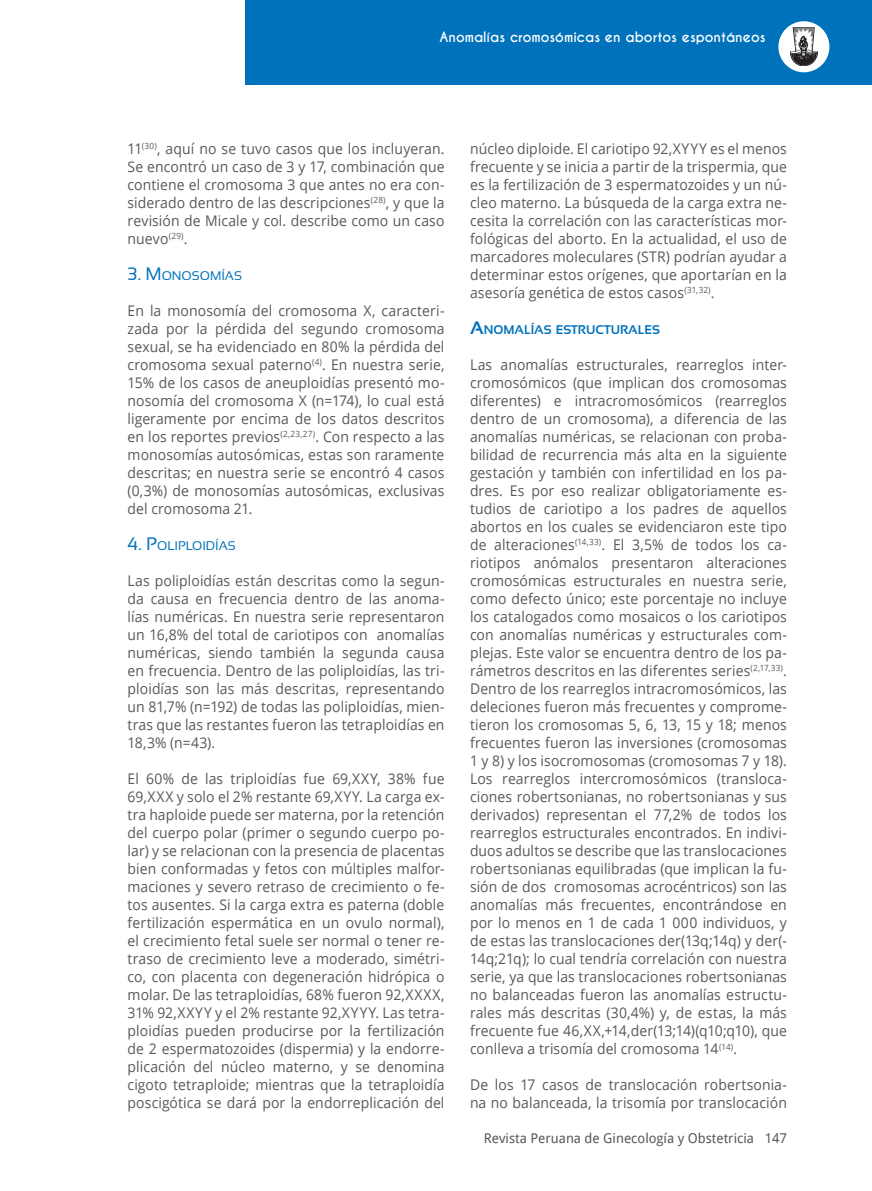
<style>
.page{position:relative;width:872px;height:1191px;background:#fff}
.page>*{position:absolute;margin:0;border:0;box-sizing:border-box;transform-origin:0 0}
.t1{font:14.7px/18px "Open Sans";letter-spacing:.005em;color:#57585a;text-align:justify;scale:.95 1}
.t2{font:13.5px "Droid Sans";color:#57585a}
.t3{font:700 13.5px "Caviar Dreams";color:#fff}
.t4{font:12.6px "Sansation";color:#0072bc}
.t5{font:700 12.6px "Sansation";color:#0072bc}
.s1{font-size:18px}
</style>
<div class="page">
<div style="left:246px;top:0;width:626px;height:85px;background:#0072bc"></div>
<div style="left:778px;top:21px;width:51px;height:51px;background:#fff;border-radius:50%"></div>
<svg style="left:790px;top:28px;width:28px;height:38px"></svg>
<p class="t3" style="left:439px;top:29px;width:328px">Anomalías cromosómicas en abortos espontáneos</p>
<p class="t1" style="left:128px;top:139px;width:335px">11<sup>(30)</sup>, aquí no se tuvo casos que los incluyeran.<br>Se encontró un caso de 3 y 17, combinación que contiene el cromosoma 3 que antes no era con&shy;siderado dentro de las descripciones<sup>(28)</sup>, y que la revisión de Micale y col. describe como un caso nuevo<sup>(29)</sup>.</p>
<p class="t4" style="left:128px;top:269px;width:116px"><span class="s1">3. M</span> ONOSOMÍAS</p>
<p class="t1" style="left:128px;top:301px;width:335px">En la monosomía del cromosoma X, caracteri&shy;zada por la pérdida del segundo cromosoma sexual, se ha evidenciado en 80% la pérdida del cromosoma sexual paterno<sup>(4)</sup>. En nuestra serie, 15% de los casos de aneuploidías presentó mo&shy;nosomía del cromosoma X (n=174), lo cual está ligeramente por encima de los datos descritos en los reportes previos<sup>(2,23,27)</sup>. Con respecto a las monosomías autosómicas, estas son raramente descritas; en nuestra serie se encontró 4 casos (0,3%) de monosomías autosómicas, exclusivas del cromosoma 21.</p>
<p class="t4" style="left:128px;top:539px;width:110px"><span class="s1">4. P</span>OLIPLOIDÍAS</p>
<p class="t1" style="left:128px;top:571px;width:335px">Las poliploidías están descritas como la segun&shy;da causa en frecuencia dentro de las anoma&shy;lías numéricas. En nuestra serie representaron un 16,8% del total de cariotipos con anomalías numéricas, siendo también la segunda causa en frecuencia. Dentro de las poliploidías, las tri&shy;ploidías son las más descritas, representando un 81,7% (n=192) de todas las poliploidías, mien&shy;tras que las restantes fueron las tetraploidías en 18,3% (n=43).</p>
<p class="t1" style="left:128px;top:769px;width:335px">El 60% de las triploidías fue 69,XXY, 38% fue 69,XXX y solo el 2% restante 69,XYY. La carga ex&shy;tra haploide puede ser materna, por la retención del cuerpo polar (primer o segundo cuerpo po&shy;lar) y se relacionan con la presencia de placentas bien conformadas y fetos con múltiples malfor&shy;maciones y severo retraso de crecimiento o fe&shy;tos ausentes. Si la carga extra es paterna (doble fertilización espermática en un ovulo normal), el crecimiento fetal suele ser normal o tener re&shy;traso de crecimiento leve a moderado, simétri&shy;co, con placenta con degeneración hidrópica o molar. De las tetraploidías, 68% fueron 92,XXXX, 31% 92,XXYY y el 2% restante 92,XYYY. Las tetra&shy;ploidías pueden producirse por la fertilización de 2 espermatozoides (dispermia) y la endorre&shy;plicación del núcleo materno, y se denomina cigoto tetraploide; mientras que la tetraploidía poscigótica se dará por la endorreplicación del</p>
<p class="t1" style="left:470px;top:139px;width:335px">núcleo diploide. El cariotipo 92,XYYY es el menos frecuente y se inicia a partir de la trispermia, que es la fertilización de 3 espermatozoides y un nú&shy;cleo materno. La búsqueda de la carga extra ne&shy;cesita la correlación con las características mor&shy;fológicas del aborto. En la actualidad, el uso de marcadores moleculares (STR) podrían ayudar a determinar estos orígenes, que aportarían en la asesoría genética de estos casos<sup>(31,32)</sup>.</p>
<p class="t5" style="left:470px;top:323px;width:191px"><span class="s1">A</span>NOMALÍAS ESTRUCTURALES</p>
<p class="t1" style="left:470px;top:355px;width:335px">Las anomalías estructurales, rearreglos inter&shy;cromosómicos (que implican dos cromosomas diferentes) e intracromosómicos (rearreglos dentro de un cromosoma), a diferencia de las anomalías numéricas, se relacionan con proba&shy;bilidad de recurrencia más alta en la siguiente gestación y también con infertilidad en los pa&shy;dres. Es por eso realizar obligatoriamente es&shy;tudios de cariotipo a los padres de aquellos abortos en los cuales se evidenciaron este tipo de alteraciones<sup>(14,33)</sup>. El 3,5% de todos los ca&shy;riotipos anómalos presentaron alteraciones cromosómicas estructurales en nuestra serie, como defecto único; este porcentaje no incluye los catalogados como mosaicos o los cariotipos con anomalías numéricas y estructurales com&shy;plejas. Este valor se encuentra dentro de los pa&shy;rámetros descritos en las diferentes series<sup>(2,17,33)</sup>.<br>Dentro de los rearreglos intracromosómicos, las deleciones fueron más frecuentes y comprome&shy;tieron los cromosomas 5, 6, 13, 15 y 18; menos frecuentes fueron las inversiones (cromosomas 1 y 8) y los isocromosomas (cromosomas 7 y 18).<br>Los rearreglos intercromosómicos (transloca&shy;ciones robertsonianas, no robertsonianas y sus derivados) representan el 77,2% de todos los rearreglos estructurales encontrados. En indivi&shy;duos adultos se describe que las translocaciones robertsonianas equilibradas (que implican la fu&shy;sión de dos cromosomas acrocéntricos) son las anomalías más frecuentes, encontrándose en por lo menos en 1 de cada 1 000 individuos, y de estas las translocaciones der(13q;14q) y der(- 14q;21q); lo cual tendría correlación con nuestra serie, ya que las translocaciones robertsonianas no balanceadas fueron las anomalías estructu&shy;rales más descritas (30,4%) y, de estas, la más frecuente fue 46,XX,+14,der(13;14)(q10;q10), que conlleva a trisomía del cromosoma 14<sup>(14)</sup>.</p>
<p class="t1" style="left:470px;top:1075px;width:335px">De los 17 casos de translocación robertsonia&shy;na no balanceada, la trisomía por translocación</p>
<p class="t2" style="left:484px;top:1128px;width:304px">Revista Peruana de Ginecología y Obstetricia 147</p>
</div>
